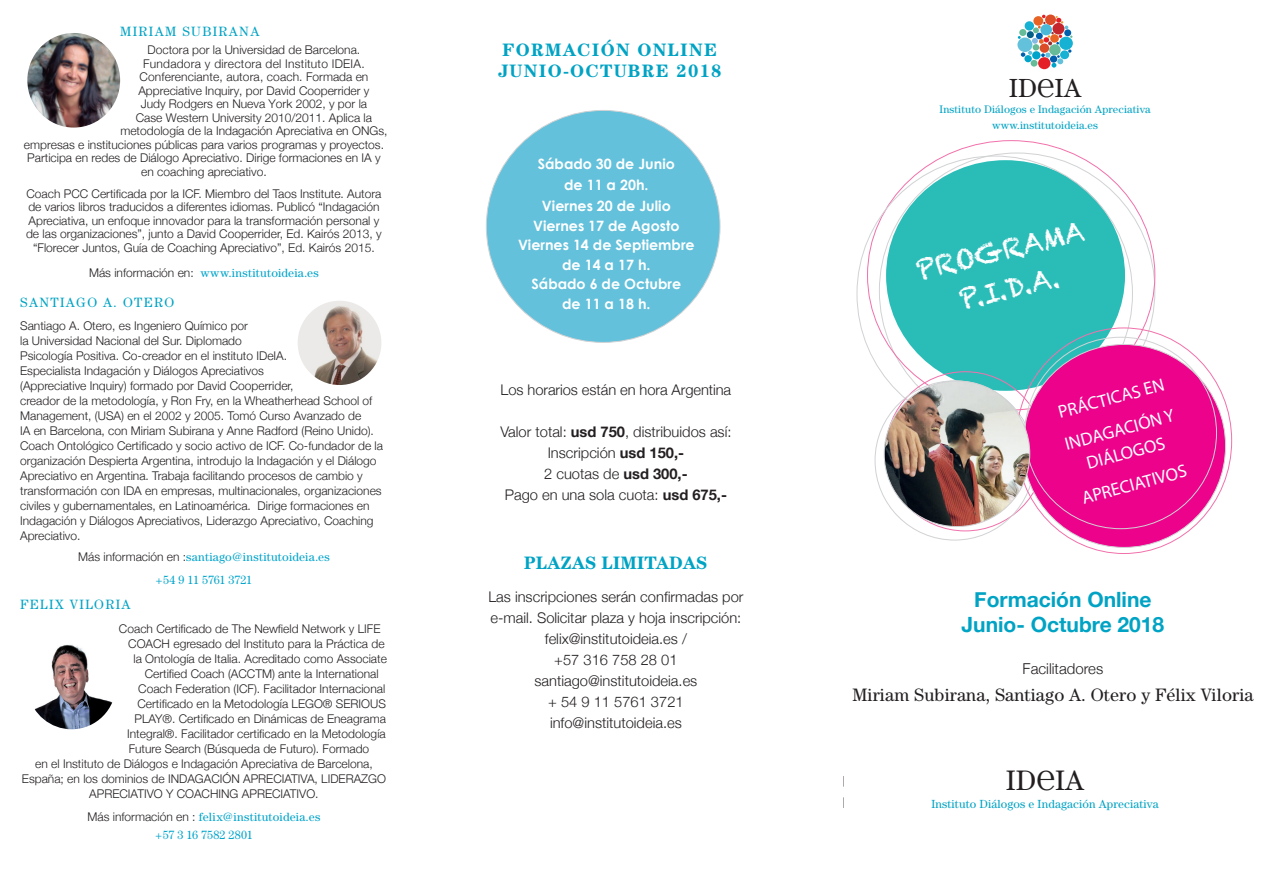
<style>
.page{position:relative;width:1263px;height:893px;background:#fff}
.page>*{position:absolute;margin:0;border:0;box-sizing:border-box;transform-origin:0 0}
.t1{font:28.2px "Century";color:#231f20}
.t2{font:27px "Chalkduster";color:#fff}
.t3{font:26.25px "Century";color:#231f20}
.t4{font:700 21px "Helvetica Neue";color:#00a3c4}
.t5{font:18px "Century";letter-spacing:.01em;color:#231f20}
.t6{font:18px/24px "Myriad Pro";color:#fff;text-align:center}
.t7{font:700 18px/21.6px "Century";letter-spacing:.07em;color:#00a3c4}
.t8{font:700 18px "Century";color:#00a3c4}
.t9{font:300 15px "Helvetica Neue";color:#231f20}
.t10{font:300 14.7px/21px "Helvetica Neue";color:#231f20}
.t11{font:700 14.25px "Century Gothic";color:#fff}
.t12{font:13.5px "Century";letter-spacing:.1em;color:#00a3c4}
.t13{font:300 12px/15px "Helvetica Neue";color:#231f20;text-align:center}
.t14{font:12px "Century";letter-spacing:.02em;color:#00a4cb}
.t15{font:300 12px "Helvetica Neue";letter-spacing:.02em;color:#231f20}
.t16{font:12px "Century";letter-spacing:-.015em;color:#00a4cb}
.t17{font:11.7px "Century";letter-spacing:.01em;color:#00a3c4}
.t18{font:10.95px "Century";letter-spacing:.01em;color:#00a3c4}
.s1{font-family:"Helvetica Neue";font-weight:300;color:#231f20}
.s2{font-weight:700}
.s3{font-weight:300;font-size:37.5px}
.s4{font-weight:300;font-size:40.5px}
</style>
<div class="page">
<img style="left:298px;top:301px;width:83px;height:84px;border-radius:42px">
<img style="left:34px;top:645px;width:79px;height:84px">
<div style="left:886px;top:160px;width:239px;height:231px;background:#2abdb8;border-radius:50%"></div>
<div style="left:1022px;top:344px;width:203px;height:203px;background:#ed028c;border-radius:50%"></div>
<svg style="left:1018px;top:15px;width:54px;height:53px"></svg>
<div style="left:486px;top:110px;width:234px;height:232px;background:#63c1db;border-radius:50%"></div>
<img style="left:884px;top:381px;width:146px;height:146px;border-radius:73px">
<img style="left:27px;top:33px;width:93px;height:95px">
<p class="t12" style="left:120px;top:23px;width:141px">MIRIAM SUBIRANA</p>
<p class="t13" style="left:148px;top:42px;width:214px">Doctora por la Universidad de Barcelona.</p>
<p class="t15" style="left:143px;top:54px;width:223px">Fundadora y directora del Instituto IDEIA.</p>
<p class="t13" style="left:140px;top:69px;width:230px">Conferenciante, autora, coach. Formada en</p>
<p class="t13" style="left:138px;top:82px;width:233px">Appreciative Inquiry, por David Cooperrider y</p>
<p class="t13" style="left:141px;top:96px;width:228px">Judy Rodgers en Nueva York 2002, y por la</p>
<p class="t13" style="left:136px;top:109px;width:238px">Case Western University 2010/2011. Aplica la</p>
<p class="t13" style="left:120px;top:123px;width:268px">metodología de la Indagación Apreciativa en ONGs,</p>
<p class="t13" style="left:24px;top:136px;width:362px">empresas e instituciones públicas para varios programas y proyectos.</p>
<p class="t13" style="left:27px;top:150px;width:355px">Participa en redes de Diálogo Apreciativo. Dirige formaciones en IA y</p>
<p class="t13" style="left:141px;top:163px;width:127px">en coaching apreciativo.</p>
<p class="t13" style="left:26px;top:186px;width:357px;line-height:13.5px">Coach PCC Certificada por la ICF. Miembro del Taos Institute. Autora de varios libros traducidos a diferentes idiomas. Publicó “Indagación Apreciativa, un enfoque innovador para la transformación personal y de las organizaciones”, junto a David Cooperrider, Ed. Kairós 2013, y “Florecer Juntos, Guía de Coaching Apreciativo”, Ed. Kairós 2015.</p>
<p class="t14" style="left:89px;top:266px;width:231px"><span class="s1">Más información en:</span> www.institutoideia.es</p>
<p class="t12" style="left:20px;top:294px;width:155px">SANTIAGO A. OTERO</p>
<p class="t13" style="left:20px;top:318px;width:364px;text-align:left">Santiago A. Otero, es Ingeniero Químico por<br>la Universidad Nacional del Sur. Diplomado<br>Psicología Positiva. Co-creador en el instituto IDeIA.<br>Especialista Indagación y Diálogos Apreciativos<br>(Appreciative Inquiry) formado por David Cooperrider,<br>creador de la metodología, y Ron Fry, en la Wheatherhead School of Management, (USA) en el 2002 y 2005. Tomó Curso Avanzado de<br>IA en Barcelona, con Miriam Subirana y Anne Radford (Reino Unido).<br>Coach Ontológico Certificado y socio activo de ICF. Co-fundador de la organización Despierta Argentina, introdujo la Indagación y el Diálogo Apreciativo en Argentina. Trabaja facilitando procesos de cambio y transformación con IDA en empresas, multinacionales, organizaciones civiles y gubernamentales, en Latinoamérica. Dirige formaciones en Indagación y Diálogos Apreciativos, Liderazgo Apreciativo, Coaching Apreciativo.</p>
<p class="t14" style="left:78px;top:550px;width:253px"><span class="s1">Más información en :</span>santiago@institutoideia.es</p>
<p class="t16" style="left:156px;top:573px;width:98px">+54 9 11 5761 3721</p>
<p class="t12" style="left:20px;top:596px;width:112px">FELIX VILORIA</p>
<p class="t13" style="left:119px;top:620px;width:263px">Coach Certificado de The Newfield Network y LIFE</p>
<p class="t13" style="left:128px;top:635px;width:258px">COACH egresado del Instituto para la Práctica de</p>
<p class="t13" style="left:133px;top:650px;width:255px">la Ontología de Italia. Acreditado como Associate</p>
<p class="t13" style="left:145px;top:665px;width:236px">Certified Coach (ACCTM) ante la International</p>
<p class="t13" style="left:138px;top:680px;width:248px">Coach Federation (ICF). Facilitador Internacional</p>
<p class="t13" style="left:138px;top:695px;width:250px">Certificado en la Metodología LEGO® SERIOUS</p>
<p class="t13" style="left:134px;top:710px;width:253px">PLAY®. Certificado en Dinámicas de Eneagrama</p>
<p class="t13" style="left:127px;top:725px;width:260px">Integral®. Facilitador certificado en la Metodología</p>
<p class="t13" style="left:129px;top:740px;width:242px">Future Search (Búsqueda de Futuro). Formado</p>
<p class="t13" style="left:35px;top:755px;width:339px">en el Instituto de Diálogos e Indagación Apreciativa de Barcelona,</p>
<p class="t13" style="left:22px;top:770px;width:365px">España; en los dominios de INDAGACIÓN APRECIATIVA, LIDERAZGO</p>
<p class="t13" style="left:89px;top:785px;width:231px">APRECIATIVO Y COACHING APRECIATIVO.</p>
<p class="t14" style="left:87px;top:810px;width:234px"><span class="s1">Más información en :</span> felix@institutoideia.es</p>
<p class="t14" style="left:155px;top:827px;width:99px">+57 3 16 7582 2801</p>
<p class="t7" style="left:498px;top:39px;width:225px">FORMACIÓN ONLINE<br>JUNIO-OCTUBRE 2018</p>
<p class="t11" style="left:538px;top:155px;width:139px">Sábado 30 de Junio</p>
<p class="t11" style="left:564px;top:176px;width:86px">de 11 a 20h.</p>
<p class="t11" style="left:542px;top:197px;width:130px">Viernes 20 de Julio</p>
<p class="t11" style="left:533px;top:217px;width:148px">Viernes 17 de Agosto</p>
<p class="t11" style="left:518px;top:236px;width:178px">Viernes 14 de Septiembre</p>
<p class="t11" style="left:562px;top:256px;width:90px">de 14 a 17 h.</p>
<p class="t11" style="left:531px;top:275px;width:151px">Sábado 6 de Octubre</p>
<p class="t11" style="left:562px;top:295px;width:90px">de 11 a 18 h.</p>
<p class="t10" style="left:501px;top:379px;width:232px">Los horarios están en hora Argentina</p>
<p class="t10" style="left:500px;top:421px;width:233px">Valor total: <span class="s2">usd 750</span>, distribuidos así:</p>
<p class="t10" style="left:548px;top:442px;width:138px">Inscripción <span class="s2">usd 150,-</span></p>
<p class="t10" style="left:544px;top:463px;width:145px">2 cuotas de <span class="s2">usd 300,-</span></p>
<p class="t10" style="left:505px;top:484px;width:224px">Pago en una sola cuota: <span class="s2">usd 675,-</span></p>
<p class="t8" style="left:524px;top:552px;width:185px">PLAZAS LIMITADAS</p>
<p class="t10" style="left:488px;top:585px;width:257px">Las inscripciones serán confirmadas por e-mail. Solicitar plaza y hoja inscripción:</p>
<p class="t10" style="left:545px;top:627px;width:144px">felix@institutoideia.es /</p>
<p class="t10" style="left:554px;top:648px;width:125px">+57 316 758 28 01</p>
<p class="t10" style="left:534px;top:669px;width:164px">santiago@institutoideia.es</p>
<p class="t10" style="left:548px;top:690px;width:137px">+ 54 9 11 5761 3721</p>
<p class="t10" style="left:550px;top:711px;width:133px">info@institutoideia.es</p>
<p class="t3" style="left:1009px;top:73px;width:74px">ID<span class="s3">e</span>IA</p>
<p class="t18" style="left:940px;top:103px;width:213px">Instituto Diálogos e Indagación Apreciativa</p>
<p class="t18" style="left:992px;top:119px;width:107px">www.institutoideia.es</p>
<p class="t2" style="left:913px;top:255px;width:173px;rotate:-13deg">PROGRAMA</p>
<p class="t2" style="left:956px;top:285px;width:104px;rotate:-13deg">P.I.D.A.</p>
<p class="t6" style="left:1055px;top:400px;width:111px;rotate:-15deg">PRÁCTICAS EN</p>
<p class="t6" style="left:1062px;top:432px;width:114px;rotate:-15deg">INDAGACIÓN Y<br>DIÁLOGOS</p>
<p class="t6" style="left:1079px;top:486px;width:110px;rotate:-15deg">APRECIATIVOS</p>
<p class="t4" style="left:974px;top:583px;width:179px">Formación Online</p>
<p class="t4" style="left:961px;top:608px;width:204px">Junio- Octubre 2018</p>
<p class="t9" style="left:1023px;top:657px;width:82px">Facilitadores</p>
<p class="t5" style="left:852px;top:685px;width:403px">Miriam Subirana, Santiago A. Otero y Félix Viloria</p>
<p class="t1" style="left:1006px;top:764px;width:79px">ID<span class="s4">e</span>IA</p>
<p class="t17" style="left:931px;top:797px;width:229px">Instituto Diálogos e Indagación Apreciativa</p>
</div>
